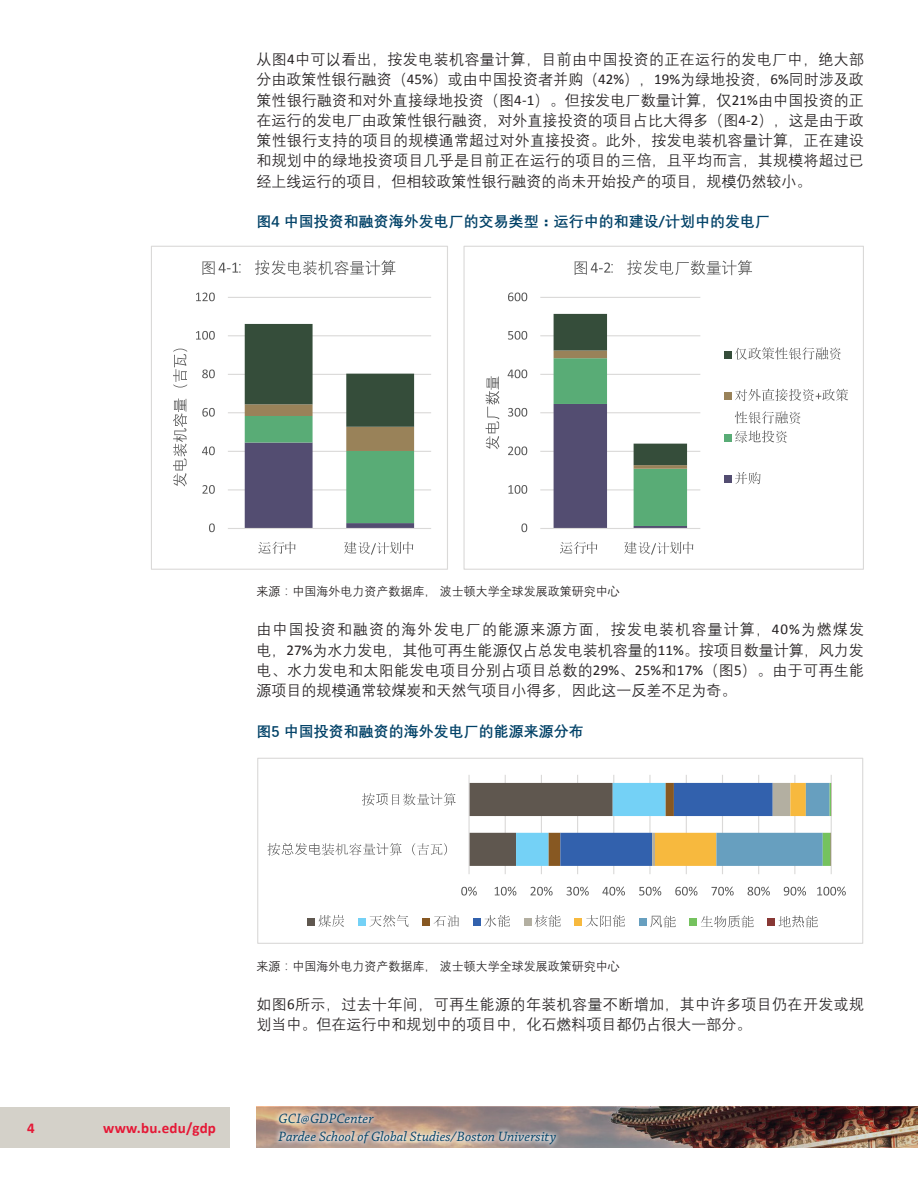
<style>
.page{position:relative;width:918px;height:1188px;background:#fff}
.page>*{position:absolute;margin:0;border:0;box-sizing:border-box;transform-origin:0 0}
.t1{font:15px/20.2px "Deng Xian";color:#231f20;text-align:justify}
.t2{font:15px/20.2px "Deng Xian";letter-spacing:.025em;color:#231f20}
.FIG{font:700 15px "Deng Xian";color:#004167}
.t3{font:700 15px "Calibri";letter-spacing:.015em;color:#e51836}
.t4{font:italic 14.25px/18px "Chaparral Pro";letter-spacing:.005em;color:#004167}
.SOURCE{font:12px "Deng Xian";color:#231f20}
.s1{font-family:"Calibri"}
</style>
<div class="page">
<div style="left:0;top:1107px;width:230px;height:40px;background:#d4d1c9"></div>
<img style="left:256px;top:1107px;width:662px;height:40px">
<svg style="left:274px;top:1108px;width:287px;height:40px;background:#b7a299"></svg>
<hr style="left:228px;top:297px;width:203px;height:1px;background:#dad9d8">
<hr style="left:228px;top:335px;width:203px;height:1px;background:#dad9d8">
<hr style="left:228px;top:374px;width:203px;height:1px;background:#dad9d8">
<hr style="left:228px;top:412px;width:203px;height:1px;background:#dad9d8">
<hr style="left:228px;top:451px;width:203px;height:1px;background:#dad9d8">
<hr style="left:228px;top:489px;width:203px;height:1px;background:#dad9d8">
<svg style="left:245px;top:324px;width:169px;height:204px"></svg>
<hr style="left:228px;top:528px;width:203px;height:1px;background:#dad9d8">
<svg style="left:209px;top:523px;width:6px;height:9px"></svg>
<svg style="left:202px;top:485px;width:13px;height:9px"></svg>
<svg style="left:202px;top:446px;width:13px;height:9px"></svg>
<svg style="left:202px;top:408px;width:13px;height:9px"></svg>
<svg style="left:202px;top:370px;width:13px;height:8px"></svg>
<svg style="left:196px;top:331px;width:19px;height:9px"></svg>
<svg style="left:196px;top:293px;width:19px;height:8px"></svg>
<svg style="left:258px;top:542px;width:155px;height:13px"></svg>
<svg style="left:173px;top:349px;width:14px;height:138px"></svg>
<svg style="left:202px;top:260px;width:193px;height:15px"></svg>
<div style="left:151px;top:246px;width:297px;height:324px;border:1px solid #dad9d8"></div>
<hr style="left:540px;top:297px;width:160px;height:1px;background:#dad9d8">
<hr style="left:540px;top:335px;width:160px;height:1px;background:#dad9d8">
<hr style="left:540px;top:374px;width:160px;height:1px;background:#dad9d8">
<hr style="left:540px;top:412px;width:160px;height:1px;background:#dad9d8">
<hr style="left:540px;top:451px;width:160px;height:1px;background:#dad9d8">
<hr style="left:540px;top:489px;width:160px;height:1px;background:#dad9d8">
<svg style="left:554px;top:314px;width:133px;height:214px"></svg>
<hr style="left:540px;top:528px;width:160px;height:1px;background:#dad9d8">
<svg style="left:521px;top:523px;width:6px;height:9px"></svg>
<svg style="left:508px;top:485px;width:19px;height:9px"></svg>
<svg style="left:508px;top:446px;width:19px;height:9px"></svg>
<svg style="left:508px;top:408px;width:19px;height:9px"></svg>
<svg style="left:508px;top:370px;width:19px;height:8px"></svg>
<svg style="left:508px;top:331px;width:19px;height:9px"></svg>
<svg style="left:508px;top:293px;width:19px;height:8px"></svg>
<svg style="left:560px;top:542px;width:133px;height:13px"></svg>
<svg style="left:486px;top:376px;width:14px;height:73px"></svg>
<svg style="left:575px;top:260px;width:177px;height:15px"></svg>
<div style="left:724px;top:351px;width:7px;height:7px;background:#354d3a"></div>
<svg style="left:735px;top:347px;width:106px;height:13px"></svg>
<div style="left:724px;top:392px;width:7px;height:8px;background:#998259"></div>
<svg style="left:735px;top:389px;width:113px;height:12px"></svg>
<svg style="left:735px;top:411px;width:66px;height:13px"></svg>
<div style="left:724px;top:434px;width:7px;height:7px;background:#59ac76"></div>
<svg style="left:735px;top:430px;width:52px;height:13px"></svg>
<div style="left:724px;top:476px;width:7px;height:7px;background:#534d71"></div>
<svg style="left:735px;top:472px;width:26px;height:12px"></svg>
<div style="left:463px;top:246px;width:401px;height:324px;border:1px solid #dad9d8"></div>
<hr style="left:831px;top:775px;width:1px;height:99px;background:#dad9d8">
<hr style="left:794px;top:775px;width:1px;height:99px;background:#dad9d8">
<hr style="left:758px;top:775px;width:1px;height:99px;background:#dad9d8">
<hr style="left:722px;top:775px;width:1px;height:99px;background:#dad9d8">
<hr style="left:686px;top:775px;width:1px;height:99px;background:#dad9d8">
<hr style="left:649px;top:775px;width:2px;height:99px;background:#dad9d8">
<hr style="left:613px;top:775px;width:1px;height:99px;background:#dad9d8">
<hr style="left:577px;top:775px;width:1px;height:99px;background:#dad9d8">
<hr style="left:541px;top:775px;width:1px;height:99px;background:#dad9d8">
<hr style="left:505px;top:775px;width:1px;height:99px;background:#dad9d8">
<svg style="left:470px;top:783px;width:361px;height:83px"></svg>
<hr style="left:831px;top:783px;width:1px;height:33px;background:#883835">
<hr style="left:831px;top:833px;width:1px;height:33px;background:#883835">
<hr style="left:469px;top:775px;width:1px;height:99px;background:#dad9d8">
<svg style="left:461px;top:887px;width:16px;height:9px"></svg>
<svg style="left:495px;top:887px;width:21px;height:9px"></svg>
<svg style="left:530px;top:887px;width:23px;height:9px"></svg>
<svg style="left:567px;top:887px;width:22px;height:9px"></svg>
<svg style="left:602px;top:887px;width:23px;height:9px"></svg>
<svg style="left:639px;top:887px;width:22px;height:9px"></svg>
<svg style="left:675px;top:887px;width:22px;height:9px"></svg>
<svg style="left:711px;top:887px;width:23px;height:9px"></svg>
<svg style="left:748px;top:887px;width:22px;height:9px"></svg>
<svg style="left:784px;top:887px;width:22px;height:9px"></svg>
<svg style="left:817px;top:887px;width:29px;height:9px"></svg>
<svg style="left:267px;top:843px;width:180px;height:13px"></svg>
<svg style="left:362px;top:793px;width:94px;height:13px"></svg>
<div style="left:308px;top:918px;width:7px;height:7px;background:#5f574f"></div>
<svg style="left:318px;top:915px;width:26px;height:12px"></svg>
<div style="left:358px;top:918px;width:8px;height:7px;background:#74d1f6"></div>
<svg style="left:369px;top:915px;width:40px;height:12px"></svg>
<div style="left:422px;top:918px;width:8px;height:7px;background:#875822"></div>
<svg style="left:434px;top:915px;width:25px;height:12px"></svg>
<div style="left:473px;top:918px;width:8px;height:7px;background:#3261ad"></div>
<svg style="left:484px;top:915px;width:26px;height:12px"></svg>
<div style="left:524px;top:918px;width:7px;height:7px;background:#b3afa1"></div>
<svg style="left:535px;top:915px;width:26px;height:12px"></svg>
<div style="left:575px;top:918px;width:7px;height:7px;background:#f7b93e"></div>
<svg style="left:586px;top:915px;width:39px;height:12px"></svg>
<div style="left:639px;top:918px;width:7px;height:7px;background:#679fbf"></div>
<svg style="left:650px;top:916px;width:26px;height:12px"></svg>
<div style="left:690px;top:918px;width:7px;height:7px;background:#75c25e"></div>
<svg style="left:701px;top:915px;width:53px;height:13px"></svg>
<div style="left:767px;top:918px;width:8px;height:7px;background:#883835"></div>
<svg style="left:779px;top:915px;width:39px;height:13px"></svg>
<div style="left:257px;top:758px;width:606px;height:186px;border:1px solid #dad9d8"></div>
<p class="t1" style="left:256px;top:49px;width:609px">从图<span class="s1">4</span>中可以看出，按发电装机容量计算，目前由中国投资的正在运行的发电厂中，绝大部分由政策性银行融资（<span class="s1">45%</span>）或由中国投资者并购（<span class="s1">42%</span>），<span class="s1">19%</span>为绿地投资，<span class="s1">6%</span>同时涉及政策性银行融资和对外直接绿地投资（图<span class="s1">4-1</span>）。但按发电厂数量计算，仅<span class="s1">21%</span>由中国投资的正在运行的发电厂由政策性银行融资，对外直接投资的项目占比大得多（图<span class="s1">4-2</span>），这是由于政策性银行支持的项目的规模通常超过对外直接投资。此外，按发电装机容量计算，正在建设和规划中的绿地投资项目几乎是目前正在运行的项目的三倍，且平均而言，其规模将超过已经上线运行的项目，但相较政策性银行融资的尚未开始投产的项目，规模仍然较小。</p>
<p class="FIG" style="left:256px;top:211px;width:515px">图4 中国投资和融资海外发电厂的交易类型：运行中的和建设/计划中的发电厂</p>
<p class="SOURCE" style="left:256px;top:584px;width:365px">来源：中国海外电力资产数据库， 波士顿大学全球发展政策研究中心</p>
<p class="t1" style="left:256px;top:619px;width:609px">由中国投资和融资的海外发电厂的能源来源方面，按发电装机容量计算，<span class="s1">40%</span>为燃煤发电，<span class="s1">27%</span>为水力发电，其他可再生能源仅占总发电装机容量的<span class="s1">11%</span>。按项目数量计算，风力发电、水力发电和太阳能发电项目分别占项目总数的<span class="s1">29%</span>、<span class="s1">25%</span>和<span class="s1">17%</span>（图<span class="s1">5</span>）。由于可再生能源项目的规模通常较煤炭和天然气项目小得多，因此这一反差不足为奇。</p>
<p class="FIG" style="left:256px;top:721px;width:329px">图5 中国投资和融资的海外发电厂的能源来源分布</p>
<p class="SOURCE" style="left:256px;top:958px;width:365px">来源：中国海外电力资产数据库，波士顿大学全球发展政策研究中心</p>
<p class="t2" style="left:256px;top:994px;width:609px">如图<span class="s1">6</span>所示，过去十年间，可再生能源的年装机容量不断增加，其中许多项目仍在开发或规划当中。但在运行中和规划中的项目中，化石燃料项目都仍占很大一部分。</p>
<p class="t3" style="left:27px;top:1118px;width:9px">4</p>
<p class="t3" style="left:103px;top:1118px;width:114px">www.bu.edu/gdp</p>
<p class="t4" style="left:279px;top:1110px;width:279px">GCI@GDPCenter<br>Pardee School of Global Studies/Boston University</p>
</div>
